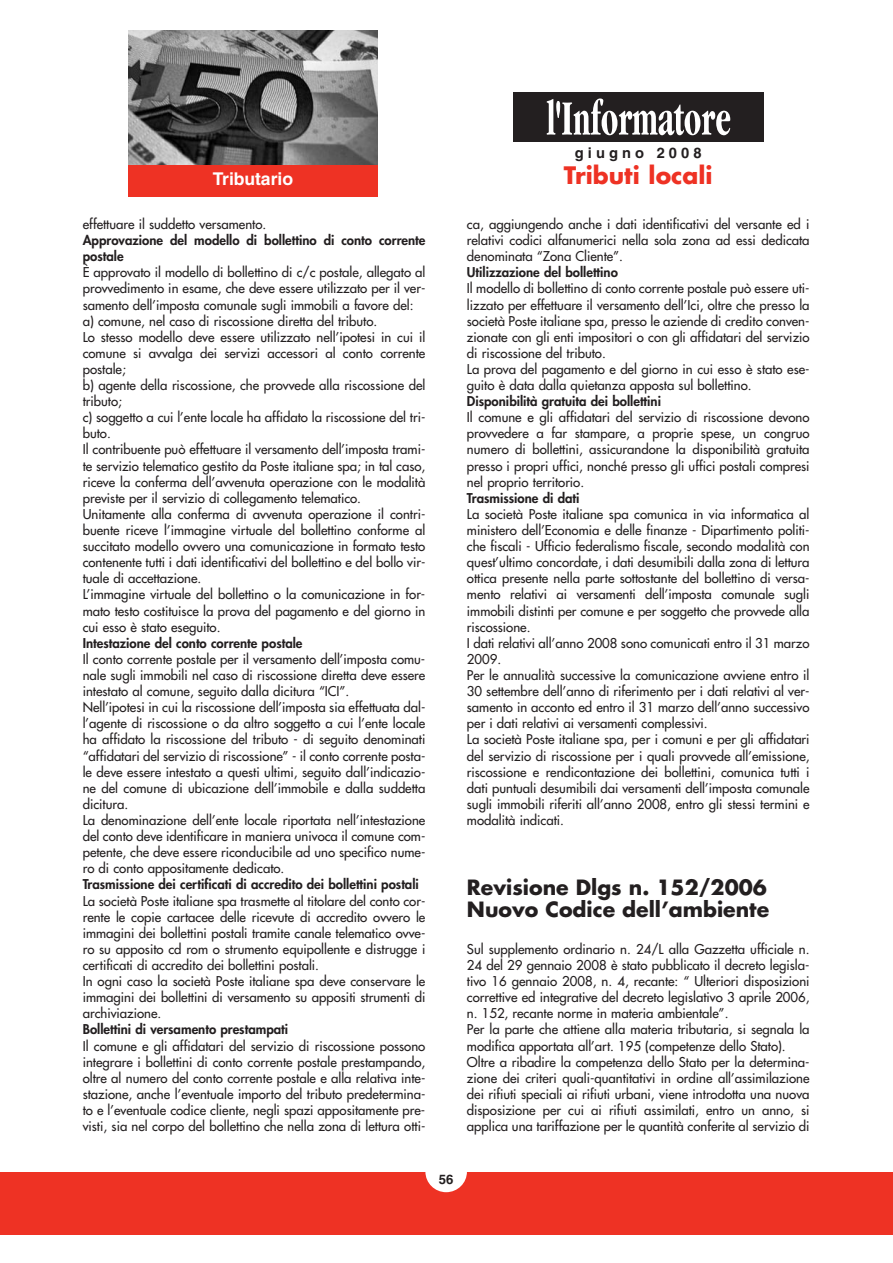
<style>
.page{position:relative;width:893px;height:1263px;background:#fff}
.page>*{position:absolute;margin:0;border:0;box-sizing:border-box;transform-origin:0 0}
.t1{font:700 23.4px "Futura";color:#ee3224}
.t2{font:700 20.55px/21.9px "Futura";color:#231f20}
.t3{font:700 17.55px "Helvetica";color:#fff}
.t4{font:700 14.7px "Helvetica";letter-spacing:.28em;color:#231f20}
.t5{font:13.2px/16px "Futura";color:#231f20}
.t6{font:800 13.2px/16px "Futura";color:#231f20}
.t7{font:700 13.2px "Helvetica";color:#231f20}
</style>
<div class="page">
<div style="left:0;top:1172px;width:892px;height:62px;background:#ee3224"></div>
<div style="left:425px;top:1151px;width:42px;height:41px;background:#fff;border-radius:50%"></div>
<div style="left:128px;top:165px;width:249px;height:32px;background:#ee3224"></div>
<img style="left:128px;top:30px;width:249px;height:135px">
<div style="left:513px;top:93px;width:250px;height:49px;background:#231f20"></div>
<svg style="left:546px;top:98px;width:184px;height:37px"></svg>
<h3 class="t3" style="left:213px;top:173px;width:82px">Tributario</h3>
<p class="t5" style="left:83px;top:217px;width:185px">effettuare il suddetto versamento.</p>
<p class="t6" style="left:83px;top:233px;width:344px">Approvazione del modello di bollettino di conto corrente postale</p>
<p class="t5" style="left:83px;top:265px;width:344px">È approvato il modello di bollettino di c/c postale, allegato al provvedimento in esame, che deve essere utilizzato per il ver&shy;samento dell’imposta comunale sugli immobili a favore del: a) comune, nel caso di riscossione diretta del tributo.<br>Lo stesso modello deve essere utilizzato nell’ipotesi in cui il comune si avvalga dei servizi accessori al conto corrente postale;<br>b) agente della riscossione, che provvede alla riscossione del tributo;<br>c) soggetto a cui l’ente locale ha affidato la riscossione del tri&shy;buto.<br>Il contribuente può effettuare il versamento dell’imposta trami&shy;te servizio telematico gestito da Poste italiane spa; in tal caso, riceve la conferma dell’avvenuta operazione con le modalità previste per il servizio di collegamento telematico.<br>Unitamente alla conferma di avvenuta operazione il contri&shy;buente riceve l’immagine virtuale del bollettino conforme al succitato modello ovvero una comunicazione in formato testo contenente tutti i dati identificativi del bollettino e del bollo vir&shy;tuale di accettazione.<br>L’immagine virtuale del bollettino o la comunicazione in for&shy;mato testo costituisce la prova del pagamento e del giorno in cui esso è stato eseguito.</p>
<p class="t6" style="left:83px;top:636px;width:221px">Intestazione del conto corrente postale</p>
<p class="t5" style="left:83px;top:652px;width:344px">Il conto corrente postale per il versamento dell’imposta comu&shy;nale sugli immobili nel caso di riscossione diretta deve essere intestato al comune, seguito dalla dicitura “ICI”.<br>Nell’ipotesi in cui la riscossione dell’imposta sia effettuata dal&shy;l’agente di riscossione o da altro soggetto a cui l’ente locale ha affidato la riscossione del tributo - di seguito denominati “affidatari del servizio di riscossione” - il conto corrente posta&shy;le deve essere intestato a questi ultimi, seguito dall’indicazio&shy;ne del comune di ubicazione dell’immobile e dalla suddetta dicitura.<br>La denominazione dell’ente locale riportata nell’intestazione del conto deve identificare in maniera univoca il comune com&shy;petente, che deve essere riconducibile ad uno specifico nume&shy;ro di conto appositamente dedicato.</p>
<p class="t6" style="left:83px;top:878px;width:337px">Trasmissione dei certificati di accredito dei bollettini postali</p>
<p class="t5" style="left:83px;top:894px;width:344px">La società Poste italiane spa trasmette al titolare del conto cor&shy;rente le copie cartacee delle ricevute di accredito ovvero le immagini dei bollettini postali tramite canale telematico ovve&shy;ro su apposito cd rom o strumento equipollente e distrugge i certificati di accredito dei bollettini postali.<br>In ogni caso la società Poste italiane spa deve conservare le immagini dei bollettini di versamento su appositi strumenti di archiviazione.</p>
<p class="t6" style="left:83px;top:1023px;width:207px">Bollettini di versamento prestampati</p>
<p class="t5" style="left:83px;top:1039px;width:344px;text-align:justify">Il comune e gli affidatari del servizio di riscossione possono integrare i bollettini di conto corrente postale prestampando, oltre al numero del conto corrente postale e alla relativa inte&shy;stazione, anche l’eventuale importo del tributo predetermina&shy;to e l’eventuale codice cliente, negli spazi appositamente pre&shy;visti, sia nel corpo del bollettino che nella zona di lettura otti-</p>
<p class="t4" style="left:575px;top:148px;width:128px">giugno 2008</p>
<h1 class="t1" style="left:564px;top:165px;width:150px">Tributi locali</h1>
<p class="t5" style="left:467px;top:217px;width:344px;text-align:justify">ca, aggiungendo anche i dati identificativi del versante ed i relativi codici alfanumerici nella sola zona ad essi dedicata denominata “Zona Cliente”.</p>
<p class="t6" style="left:467px;top:265px;width:152px">Utilizzazione del bollettino</p>
<p class="t5" style="left:467px;top:281px;width:344px">Il modello di bollettino di conto corrente postale può essere uti&shy;lizzato per effettuare il versamento dell’Ici, oltre che presso la società Poste italiane spa, presso le aziende di credito conven&shy;zionate con gli enti impositori o con gli affidatari del servizio di riscossione del tributo.<br>La prova del pagamento e del giorno in cui esso è stato ese&shy;guito è data dalla quietanza apposta sul bollettino.</p>
<p class="t6" style="left:467px;top:394px;width:195px">Disponibilità gratuita dei bollettini</p>
<p class="t5" style="left:467px;top:410px;width:344px;text-align:justify">Il comune e gli affidatari del servizio di riscossione devono provvedere a far stampare, a proprie spese, un congruo numero di bollettini, assicurandone la disponibilità gratuita presso i propri uffici, nonché presso gli uffici postali compresi nel proprio territorio.</p>
<p class="t6" style="left:467px;top:491px;width:114px">Trasmissione di dati</p>
<p class="t5" style="left:467px;top:507px;width:344px">La società Poste italiane spa comunica in via informatica al ministero dell’Economia e delle finanze - Dipartimento politi&shy;che fiscali - Ufficio federalismo fiscale, secondo modalità con quest’ultimo concordate, i dati desumibili dalla zona di lettura ottica presente nella parte sottostante del bollettino di versa&shy;mento relativi ai versamenti dell’imposta comunale sugli immobili distinti per comune e per soggetto che provvede alla riscossione.<br>I dati relativi all’anno 2008 sono comunicati entro il 31 marzo 2009.<br>Per le annualità successive la comunicazione avviene entro il 30 settembre dell’anno di riferimento per i dati relativi al ver&shy;samento in acconto ed entro il 31 marzo dell’anno successivo per i dati relativi ai versamenti complessivi.<br>La società Poste italiane spa, per i comuni e per gli affidatari del servizio di riscossione per i quali provvede all’emissione, riscossione e rendicontazione dei bollettini, comunica tutti i dati puntuali desumibili dai versamenti dell’imposta comunale sugli immobili riferiti all’anno 2008, entro gli stessi termini e modalità indicati.</p>
<h2 class="t2" style="left:467px;top:878px;width:304px">Revisione Dlgs n. 152/2006<br>Nuovo Codice dell’ambiente</h2>
<p class="t5" style="left:467px;top:942px;width:344px">Sul supplemento ordinario n. 24/L alla Gazzetta ufficiale n.<br>24 del 29 gennaio 2008 è stato pubblicato il decreto legisla&shy;tivo 16 gennaio 2008, n. 4, recante: “ Ulteriori disposizioni correttive ed integrative del decreto legislativo 3 aprile 2006, n. 152, recante norme in materia ambientale”.<br>Per la parte che attiene alla materia tributaria, si segnala la modifica apportata all’art. 195 (competenze dello Stato).<br>Oltre a ribadire la competenza dello Stato per la determina&shy;zione dei criteri quali-quantitativi in ordine all’assimilazione dei rifiuti speciali ai rifiuti urbani, viene introdotta una nuova disposizione per cui ai rifiuti assimilati, entro un anno, si applica una tariffazione per le quantità conferite al servizio di</p>
<p class="t7" style="left:439px;top:1175px;width:16px">56</p>
</div>
